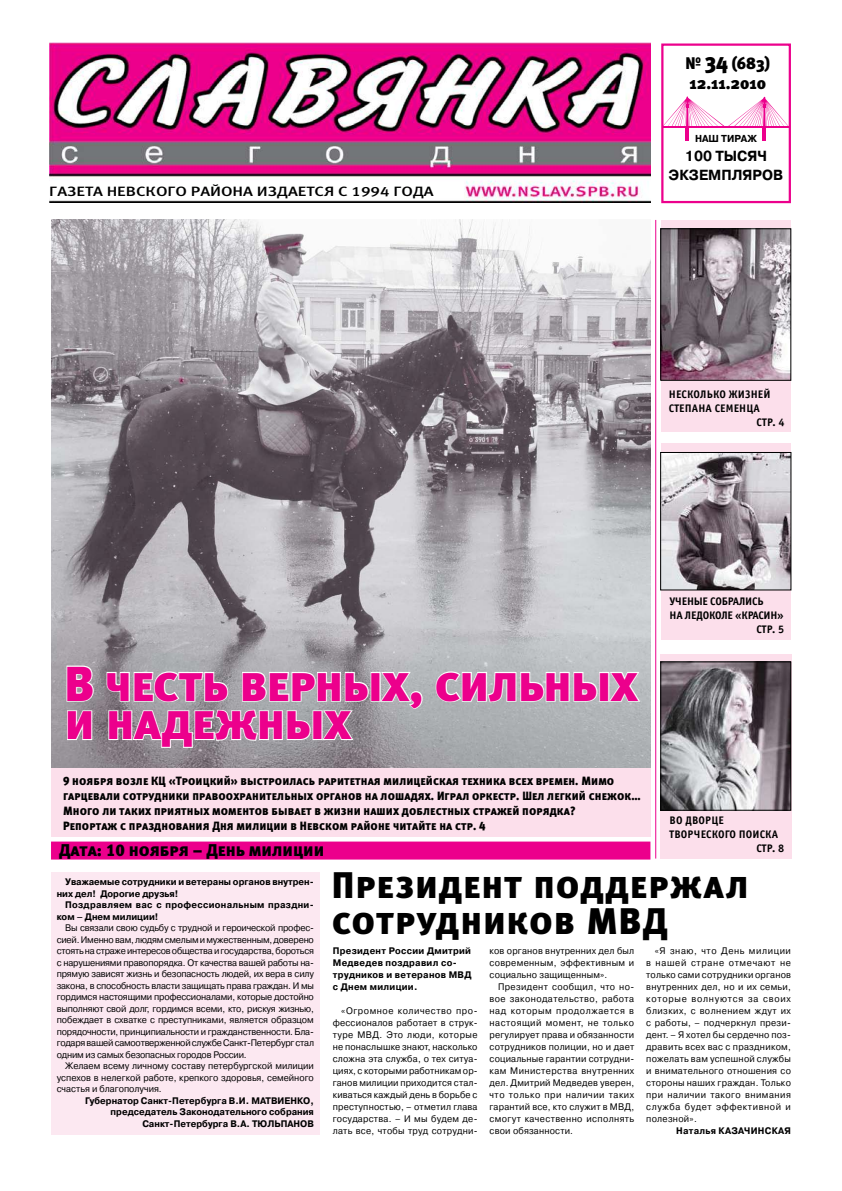
<style>
.page{position:relative;width:842px;height:1191px;background:#fff}
.page>*{position:absolute;margin:0;border:0;box-sizing:border-box;transform-origin:0 0}
.t1{font:49px/38.4px "Meta Black Cyr Caps";letter-spacing:-.02em;color:#ec008c}
.t2{font:37px/36px "Meta Black Cyr Caps";letter-spacing:.03em;color:#000}
.t3{font:17px "Meta Black Cyr LF Caps";color:#000}
.t4{font:16.9px/20.2px "Meta Black Cyr Caps";color:#000;scale:.95 1}
.t5{font:700 14.6px/19.1px "Pragmatica C";color:#000;text-align:center;scale:.95 1}
.t6{font:13.5px "Meta Medium Cyr LF Caps";color:#000;scale:1.26 1}
.t7{font:12px/15px "Meta Black Cyr LF Caps";letter-spacing:.01em;color:#000;scale:.95 1}
.t8{font:700 11px "Officina Sans C";letter-spacing:.01em;color:#000}
.t9{font:700 11px "Officina Sans C";letter-spacing:-.02em;color:#000}
.t10{font:700 10.1px "Pragmatica C";color:#000;scale:.95 1}
.t11{font:9.5px/12px "Pragmatica C";letter-spacing:.02em;color:#000;text-align:justify;scale:.95 1}
.t12{font:700 9.5px/11.5px "Pragmatica C";color:#000;scale:.95 1}
.t13{font:700 9.5px/12px "Pragmatica C";letter-spacing:.03em;color:#000;scale:.95 1}
.s1{font-size:22.5px}
</style>
<div class="page">
<div style="left:51px;top:766px;width:599px;height:70px;background:#fcdfeb"></div>
<img style="left:50px;top:43px;width:600px;height:160px">
<div style="left:661px;top:43px;width:130px;height:160px;border:2px solid #ec008c"></div>
<hr style="left:662px;top:126px;width:127px;height:2px;background:#ec008c">
<hr style="left:685px;top:128px;width:4px;height:12px;background:#ec008c">
<hr style="left:762px;top:128px;width:4px;height:12px;background:#ec008c">
<svg style="left:662px;top:96px;width:127px;height:30px"></svg>
<div style="left:661px;top:653px;width:131px;height:205px;background:#fcdfeb"></div>
<div style="left:661px;top:443px;width:129px;height:197px;background:#fcdfeb"></div>
<div style="left:661px;top:220px;width:129px;height:211px;background:#fcdfeb"></div>
<img style="left:51px;top:220px;width:599px;height:547px">
<img style="left:662px;top:454px;width:127px;height:134px">
<div style="left:660px;top:452px;width:131px;height:138px;border:1px solid #000"></div>
<img style="left:663px;top:664px;width:126px;height:144px">
<div style="left:661px;top:662px;width:130px;height:148px;border:1px solid #000"></div>
<img style="left:663px;top:231px;width:126px;height:147px">
<div style="left:661px;top:229px;width:130px;height:151px;border:1px solid #000"></div>
<div style="left:51px;top:872px;width:269px;height:262px;background:#fce8f1"></div>
<svg style="left:66px;top:664px;width:29px;height:38px"></svg>
<svg style="left:435px;top:670px;width:206px;height:33px"></svg>
<svg style="left:66px;top:709px;width:27px;height:32px"></svg>
<svg style="left:106px;top:670px;width:317px;height:79px;background:#b0afb3"></svg>
<hr style="left:655px;top:220px;width:1px;height:638px;background:#ec008c">
<div style="left:51px;top:841px;width:599px;height:18px;background:#ec008c"></div>
<h3 class="t4" style="left:686px;top:53px;width:90px">№ <span class="s1">34</span> (683)<br>12.11.2010</h3>
<h3 class="t6" style="left:49px;top:184px;width:306px">Газета Невского района издается с 1994 года</h3>
<p class="t10" style="left:695px;top:133px;width:67px">Наш тираж</p>
<h3 class="t5" style="left:669px;top:146px;width:122px">100 тысяч экземпляров</h3>
<p class="t8" style="left:669px;top:387px;width:103px">Несколько жизн ей</p>
<p class="t8" style="left:669px;top:401px;width:92px">Степана Семен ца</p>
<p class="t8" style="left:757px;top:415px;width:29px">стр. 4</p>
<h1 class="t1" style="left:65px;top:664px;width:574px">В честь верных, сильных и надежных</h1>
<p class="t7" style="left:63px;top:773px;width:609px">9 ноября возле КЦ «Троицкий» выстроилась раритетная милицейская техника всех времен. Мимо гарцевали сотрудники правоохранительных органов на лошадях. Играл оркестр. Шел легкий снежок… Много ли таких приятных моментов бывает в жизни наших доблестных стражей порядка?<br>Репортаж с празднования Дня милиции в Невском районе читайте на стр. 4</p>
<h3 class="t3" style="left:59px;top:840px;width:267px">Дата: 10 ноября – День милиции</h3>
<p class="t9" style="left:670px;top:595px;width:95px">Учен ые собрались</p>
<p class="t9" style="left:670px;top:609px;width:116px">на ледоколе «Красин »</p>
<p class="t8" style="left:756px;top:623px;width:29px">стр. 5</p>
<p class="t8" style="left:670px;top:814px;width:56px">во Дворце</p>
<p class="t8" style="left:670px;top:828px;width:110px">творческого поиска</p>
<p class="t8" style="left:756px;top:842px;width:29px">стр. 8</p>
<p class="t12" style="left:57px;top:876px;width:272px;text-indent:8px">Уважаемые сотрудники и ветераны органов внутрен&shy;них дел! Дорогие друзья!</p>
<p class="t13" style="left:57px;top:899px;width:272px;line-height:11.5px;text-indent:8px">Поздравляем вас с профессиональным праздни&shy;ком – Днем милиции!</p>
<p class="t11" style="left:57px;top:922px;width:272px;line-height:11.5px;text-indent:8px">Вы связали свою судьбу с трудной и героической профес&shy;сией. Именно вам, людям смелым и мужественным, доверено стоять на страже интересов общества и государства, бороться с нарушениями правопорядка. От качества вашей работы на&shy;прямую зависят жизнь и безопасность людей, их вера в силу закона, в способность власти защищать права граждан. И мы гордимся настоящими профессионалами, которые достойно выполняют свой долг, гордимся всеми, кто, рискуя жизнью, побеждает в схватке с преступниками, является образцом порядочности, принципиальности и гражданственности. Бла&shy;годаря вашей самоотверженной службе Санкт-Петербург стал одним из самых безопасных городов России.</p>
<p class="t11" style="left:57px;top:1060px;width:272px;line-height:11.5px;text-indent:8px">Желаем всему личному составу петербургской милиции успехов в нелегкой работе, крепкого здоровья, семейного счастья и благополучия.</p>
<p class="t12" style="left:85px;top:1094px;width:242px;text-align:right">Губернатор Санкт-Петербурга В.И. Матвиенко, председатель Законодательного собрания<br>Санкт-Петербурга В.А. Тюльпанов</p>
<h2 class="t2" style="left:332px;top:867px;width:418px">Президент поддержал сотрудников МВД</h2>
<p class="t13" style="left:333px;top:944px;width:148px">Президент России Дмитрий<br>Медведев поздравил со&shy;трудников и ветеранов МВД с Днем милиции.</p>
<p class="t11" style="left:333px;top:1004px;width:154px;text-indent:8px">«Огромное количество про&shy;фессионалов работает в струк&shy;туре МВД. Это люди, которые не понаслышке знают, насколько сложна эта служба, о тех ситуа&shy;циях, с которыми работникам ор&shy;ганов милиции приходится стал&shy;киваться каждый день в борьбе с преступностью, – отметил глава государства. – И мы будем де&shy;лать все, чтобы труд сотрудни-</p>
<p class="t11" style="left:489px;top:944px;width:154px">ков органов внутренних дел был современным, эффективным и социально защищенным».</p>
<p class="t11" style="left:489px;top:980px;width:154px;text-indent:8px">Президент сообщил, что но&shy;вое законодательство, работа над которым продолжается в настоящий момент, не только регулирует права и обязанности сотрудников полиции, но и дает социальные гарантии сотрудни&shy;кам Министерства внутренних дел. Дмитрий Медведев уверен, что только при наличии таких гарантий все, кто служит в МВД, смогут качественно исполнять свои обязанности.</p>
<p class="t11" style="left:646px;top:944px;width:154px;text-indent:8px">«Я знаю, что День милиции в нашей стране отмечают не только сами сотрудники органов внутренних дел, но и их семьи, которые волнуются за своих близких, с волнением ждут их с работы, – подчерк-нул прези&shy;дент. – Я хотел бы сердечно поз&shy;дравить всех вас с праздником, пожелать вам успешной службы и внимательного отношения со стороны наших граждан. Только при наличии такого внимания служба будет эффективной и полезной».</p>
<p class="t13" style="left:676px;top:1124px;width:122px">Наталья Казачинская</p>
</div>
